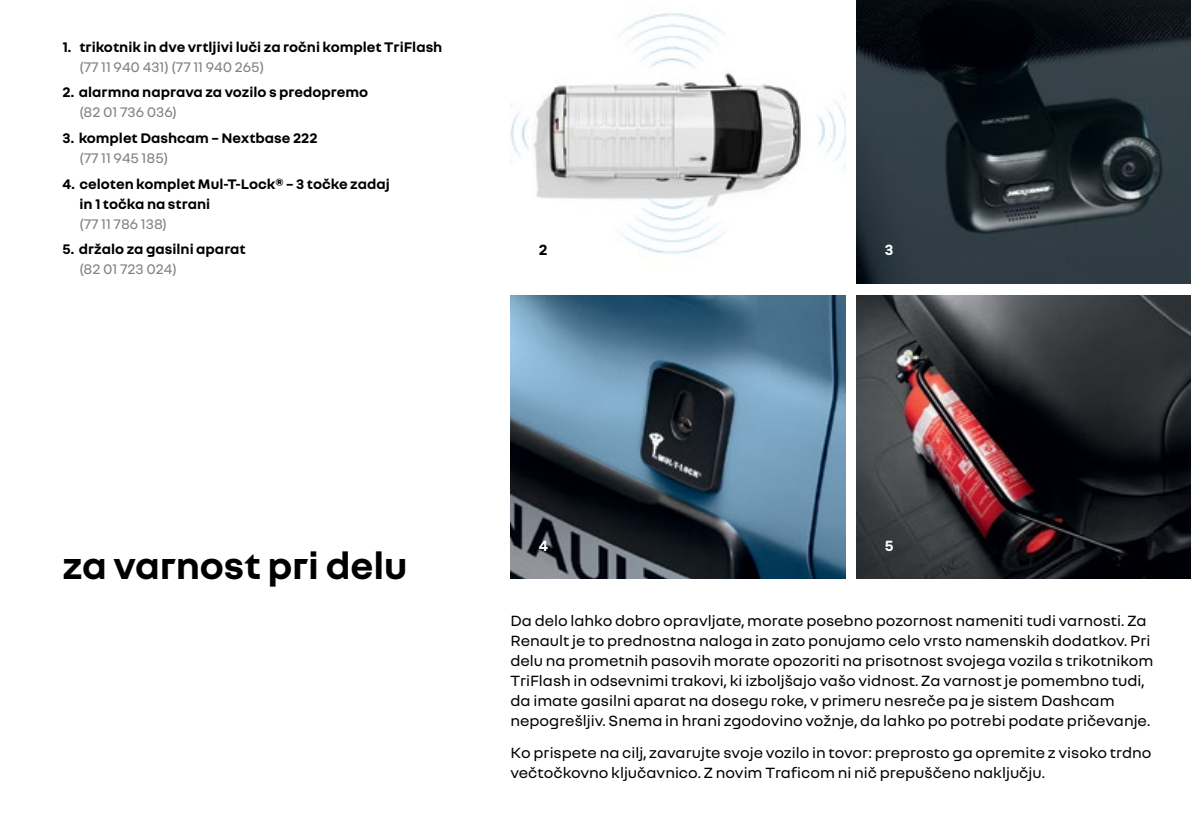
<style>
.page{position:relative;width:1191px;height:840px;background:#fff}
.page>*{position:absolute;margin:0;border:0;box-sizing:border-box;transform-origin:0 0}
.t1{font:700 40px "Nouvel R";letter-spacing:-.005em;color:#000}
.t2{font:16px/20px "Nouvel R";color:#000}
.t3{font:700 16px "Nouvel R";color:#fff}
.t4{font:700 16px "Nouvel R";color:#000}
.t5{font:700 15px/20px "Nouvel R";color:#000}
.t6{font:15px "Nouvel R";color:#808285}
</style>
<div class="page">
<img style="left:510px;top:13px;width:335px;height:242px">
<img style="left:856px;top:0;width:335px;height:283px">
<img style="left:856px;top:295px;width:335px;height:283px">
<img style="left:510px;top:295px;width:335px;height:283px">
<p class="t5" style="left:62px;top:36px;width:381px">1. trikotnik in dve vrtljivi luči za ročni komplet TriFlash</p>
<p class="t6" style="left:79px;top:57px;width:186px">(77 11 940 431) (77 11 940 265)</p>
<p class="t5" style="left:62px;top:81px;width:307px">2. alarmna naprava za vozilo s predopremo</p>
<p class="t6" style="left:79px;top:103px;width:99px">(82 01 736 036)</p>
<p class="t5" style="left:62px;top:127px;width:257px">3. komplet Dashcam – Nextbase 222</p>
<p class="t6" style="left:79px;top:148px;width:90px">(77 11 945 185)</p>
<p class="t5" style="left:79px;top:173px;width:312px;text-indent:-17px">4. celoten komplet Mul-T-Lock® – 3 točke zadaj in 1 točka na strani</p>
<p class="t6" style="left:79px;top:214px;width:89px">(77 11 786 138)</p>
<p class="t5" style="left:62px;top:238px;width:185px">5. držalo za gasilni aparat</p>
<p class="t6" style="left:79px;top:260px;width:99px">(82 01 723 024)</p>
<p class="t4" style="left:539px;top:239px;width:10px">2</p>
<p class="t3" style="left:884px;top:239px;width:10px">3</p>
<h1 class="t1" style="left:62px;top:539px;width:346px">za varnost pri delu</h1>
<p class="t3" style="left:539px;top:534px;width:11px">4</p>
<p class="t3" style="left:884px;top:534px;width:10px">5</p>
<p class="t2" style="left:510px;top:609px;width:644px">Da delo lahko dobro opravljate, morate posebno pozornost nameniti tudi varnosti. Za Renault je to prednostna naloga in zato ponujamo celo vrsto namenskih dodatkov. Pri delu na prometnih pasovih morate opozoriti na prisotnost svojega vozila s trikotnikom TriFlash in odsevnimi trakovi, ki izboljšajo vašo vidnost. Za varnost je pomembno tudi, da imate gasilni aparat na dosegu roke, v primeru nesreče pa je sistem Dashcam nepogrešljiv. Snema in hrani zgodovino vožnje, da lahko po potrebi podate pričevanje.</p>
<p class="t2" style="left:510px;top:741px;width:642px">Ko prispete na cilj, zavarujte svoje vozilo in tovor: preprosto ga opremite z visoko trdno večtočkovno ključavnico. Z novim Traficom ni nič prepuščeno naključju.</p>
</div>
